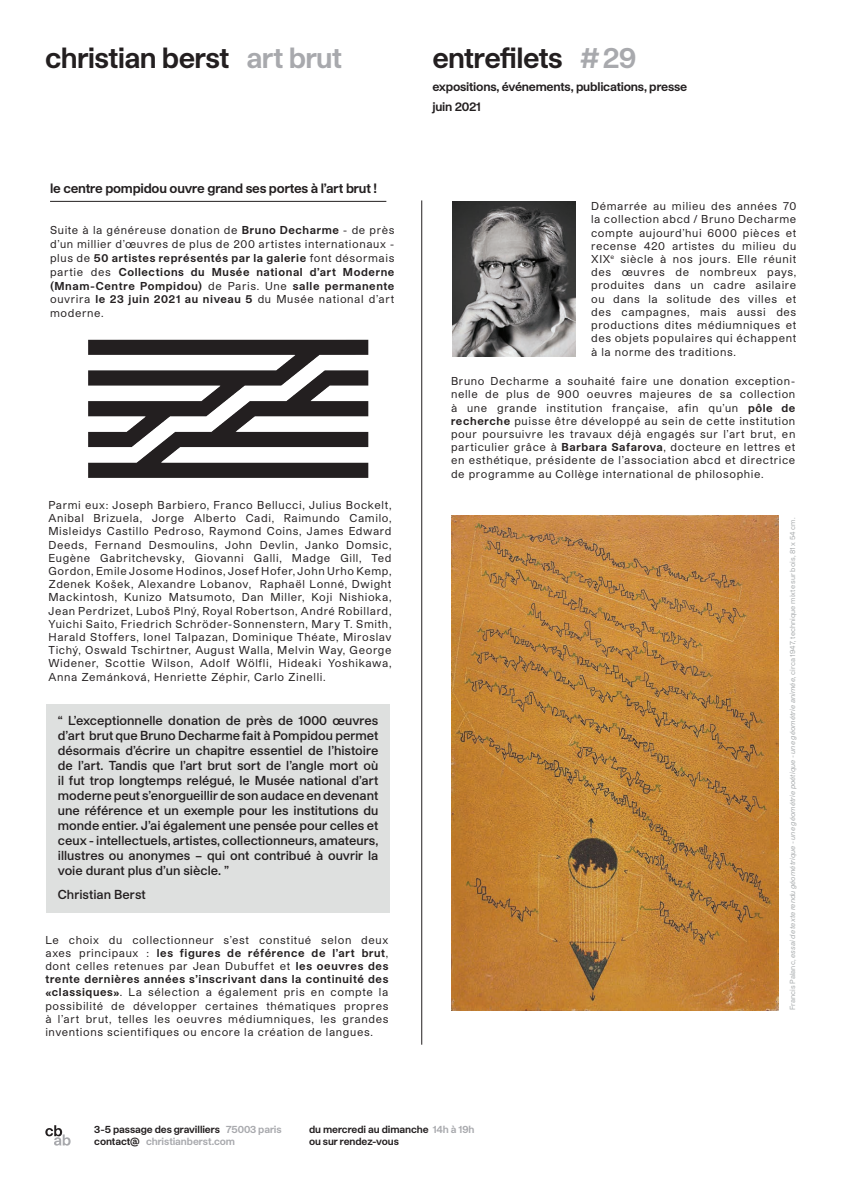
<style>
.page{position:relative;width:842px;height:1191px;background:#fff}
.page>*{position:absolute;margin:0;border:0;box-sizing:border-box;transform-origin:0 0}
.t1{font:700 28px "Studio Pro GCB";letter-spacing:-.02em;color:#231f20}
.t2{font:700 13px "Studio Pro GCB";letter-spacing:-.015em;color:#231f20}
.t3{font:600 12.5px/15px "Studio Pro GCB";color:#231f20;text-align:justify}
.t4{font:700 12px/20.1px "Studio Pro GCB";letter-spacing:-.015em;color:#231f20}
.t5{font:11px/13.2px "Studio Pro GCB";letter-spacing:.055em;color:#231f20;text-align:justify}
.t6{font:700 10px/12px "Studio Pro GCB";letter-spacing:-.01em;color:#231f20}
.t7{font:italic 7.1px "Studio Pro GCB";letter-spacing:.005em;color:#a7aaac}
.s1{color:#a8a9ad}
.s2{font-weight:700}
.s3{font-style:normal}
</style>
<div class="page">
<svg style="left:45px;top:1125px;width:26px;height:20px"></svg>
<hr style="left:50px;top:201px;width:336px;height:1px;background:#231f20">
<hr style="left:421px;top:200px;width:1px;height:844px;background:#231f20">
<div style="left:46px;top:704px;width:344px;height:208px;background:#dee0df"></div>
<img style="left:452px;top:201px;width:123px;height:155px">
<img style="left:88px;top:339px;width:281px;height:139px">
<img style="left:452px;top:515px;width:327px;height:495px">
<h1 class="t1" style="left:45px;top:38px;width:298px">christian berst <span class="s1">art brut</span></h1>
<p class="t2" style="left:50px;top:179px;width:328px">le centre pompidou ouvre grand ses portes à l’art brut !</p>
<p class="t5" style="left:50px;top:223px;width:346px;line-height:13.7px">Suite à la généreuse donation de <span class="s2">Bruno Decharme</span> - de près d’un millier d’œuvres de plus de 200 artistes internationaux - plus de <span class="s2">50 artistes représentés par la galerie</span> font désormais partie des <span class="s2">Collections du Musée national d’art Moderne (Mnam-Centre Pompidou)</span> de Paris. Une <span class="s2">salle permanente </span>ouvrira <span class="s2">le 23 juin 2021 au niveau 5</span> du Musée national d’art moderne.</p>
<p class="t5" style="left:48px;top:498px;width:345px">Parmi eux: Joseph Barbiero, Franco Bellucci, Julius Bockelt, Anibal Brizuela, Jorge Alberto Cadi, Raimundo Camilo, Misleidys Castillo Pedroso, Raymond Coins, James Edward Deeds, Fernand Desmoulins, John Devlin, Janko Domsic, Eugène Gabritchevsky, Giovanni Galli, Madge Gill, Ted Gordon, Emile Josome Hodinos, Josef Hofer, John Urho Kemp, Zdenek Košek, Alexandre Lobanov, Raphaël Lonné, Dwight Mackintosh, Kunizo Matsumoto, Dan Miller, Koji Nishioka, Jean Perdrizet, Luboš Plný, Royal Robertson, André Robillard, Yuichi Saito, Friedrich Schröder-Sonnenstern, Mary T. Smith, Harald Stoffers, Ionel Talpazan, Dominique Théate, Miroslav Tichý, Oswald Tschirtner, August Walla, Melvin Way, George Widener, Scottie Wilson, Adolf Wölfli, Hideaki Yoshikawa, Anna Zemánková, Henriette Zéphir, Carlo Zinelli.</p>
<p class="t3" style="left:58px;top:713px;width:322px">“ L’exceptionnelle donation de près de 1000 œuvres d’art brut que Bruno Decharme fait à Pompidou permet désormais d’écrire un chapitre essentiel de l’histoire de l’art. Tandis que l’art brut sort de l’angle mort où il fut trop longtemps relégué, le Musée national d’art moderne peut s’enorgueillir de son audace en devenant une référence et un exemple pour les institutions du monde entier. J’ai également une pensée pour celles et ceux - intellectuels, artistes, collectionneurs, amateurs, illustres ou anonymes – qui ont contribué à ouvrir la voie durant plus d’un siècle. ”</p>
<p class="t3" style="left:58px;top:886px;width:90px">Christian Berst</p>
<p class="t5" style="left:45px;top:932px;width:345px">Le choix du collectionneur s’est constitué selon deux axes principaux : <span class="s2">les figures de référence de l’art brut</span>, dont celles retenues par Jean Dubuffet et <span class="s2">les oeuvres des trente dernières années s’inscrivant dans la continuité des «classiques»</span>. La sélection a également pris en compte la possibilité de développer certaines thématiques propres à l’art brut, telles les oeuvres médiumniques, les grandes inventions scientifiques ou encore la création de langues.</p>
<h1 class="t1" style="left:432px;top:38px;width:206px">entrefilets <span class="s1"># 29</span></h1>
<p class="t4" style="left:432px;top:76px;width:256px">expositions, événements, publications, presse juin 2021</p>
<p class="t5" style="left:591px;top:199px;width:207px">Démarrée au milieu des années 70 la collection abcd / Bruno Decharme compte aujourd’hui 6000 pièces et recense 420 artistes du milieu du XIX<sup>e</sup> siècle à nos jours. Elle réunit des œuvres de nombreux pays, produites dans un cadre asilaire ou dans la solitude des villes et des campagnes, mais aussi des productions dites médiumniques et des objets populaires qui échappent à la norme des traditions.</p>
<p class="t5" style="left:451px;top:374px;width:346px">Bruno Decharme a souhaité faire une donation exception&shy;nelle de plus de 900 oeuvres majeures de sa collection à une grande institution française, afin qu’un <span class="s2">pôle de recherche</span> puisse être développé au sein de cette institution pour poursuivre les travaux déjà engagés sur l’art brut, en particulier grâce à <span class="s2">Barbara Safarova</span>, docteure en lettres et en esthétique, présidente de l’association abcd et directrice de programme au Collège international de philosophie.</p>
<p class="t7" style="left:788px;top:1010px;width:494px;rotate:-90deg"><span class="s3">Francis Palanc,</span> essai de texte rendu géométrique - une géométrie poétique - une géométrie animée, <span class="s3">circa 1947</span>, <span class="s3">technique mixte sur bois, 81 x 54 cm.</span></p>
<p class="t6" style="left:94px;top:1123px;width:189px">3-5 passage des gravilliers <span class="s1">75003 paris </span>contact@ <span class="s1">christianberst.com</span></p>
<p class="t6" style="left:309px;top:1123px;width:167px">du mercredi au dimanche <span class="s1">14h à 19h </span>ou sur rendez-vous</p>
</div>
